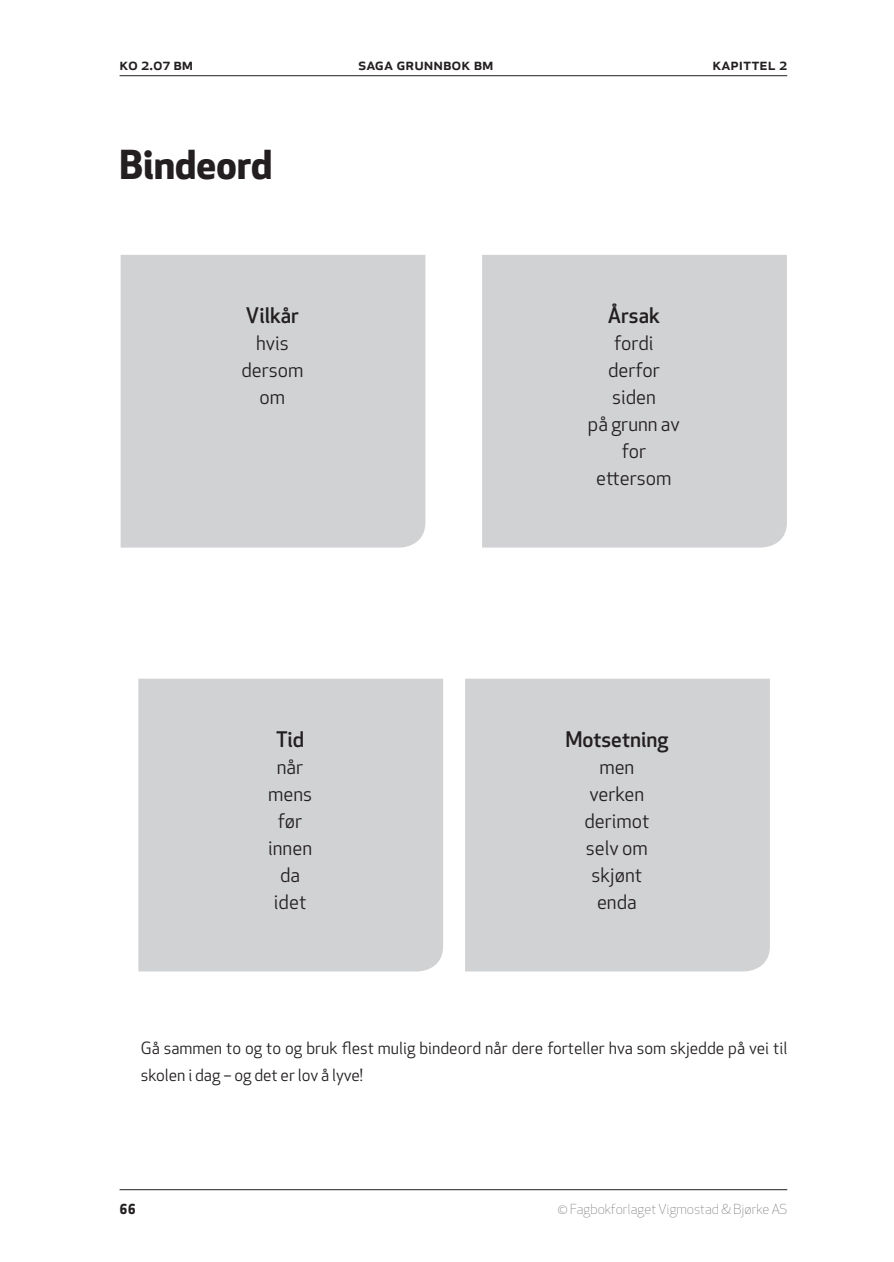
<style>
.page{position:relative;width:894px;height:1262px;background:#fff}
.page>*{position:absolute;margin:0;border:0;box-sizing:border-box;transform-origin:0 0}
.kap1titt_s{font:700 39px "Apex New";color:#231f20}
.t1{font:500 21px "Apex New";color:#231f20}
.t2{font:19.5px/27px "Apex New";color:#231f20;text-align:center}
.t3{font:16.5px/27px "Apex New";color:#231f20}
.t4{font:500 16.5px "Apex New";color:#231f20}
.t5{font:300 13.5px "Apex New";color:#6c6d70}
.t6{font:700 13.5px "Apex New";color:#231f20}
</style>
<div class="page">
<hr style="left:120px;top:1189px;width:667px;height:1px;background:#231f20">
<div style="left:465px;top:679px;width:305px;height:292px;background:#d1d2d4"></div>
<div style="left:138px;top:679px;width:305px;height:292px;background:#d1d2d4"></div>
<div style="left:482px;top:255px;width:305px;height:293px;background:#d1d2d4"></div>
<div style="left:121px;top:255px;width:304px;height:293px;background:#d1d2d4"></div>
<hr style="left:120px;top:75px;width:667px;height:1px;background:#231f20">
<p class="t4" style="left:120px;top:53px;width:75px">ko 2.07 bm</p>
<p class="t4" style="left:358px;top:53px;width:137px">saga grunnbok bm</p>
<p class="t4" style="left:712px;top:53px;width:76px">Kapittel 2</p>
<p class="kap1titt_s" style="left:120px;top:136px;width:154px">Bindeord</p>
<p class="t1" style="left:246px;top:301px;width:54px">Vilkår</p>
<p class="t2" style="left:241px;top:330px;width:64px">hvis dersom om</p>
<p class="t1" style="left:276px;top:725px;width:30px">Tid</p>
<p class="t2" style="left:268px;top:753px;width:45px">når mens før innen da idet</p>
<p class="t1" style="left:608px;top:301px;width:54px">Årsak</p>
<p class="t2" style="left:588px;top:330px;width:94px">fordi derfor siden<br>på grunn av for et-tersom</p>
<p class="t1" style="left:565px;top:725px;width:105px">Motsetning</p>
<p class="t2" style="left:584px;top:753px;width:67px">men verken derimot selv om skjønt enda</p>
<p class="t3" style="left:141px;top:1034px;width:648px">Gå sammen to og to og bruk flest mulig bindeord når dere forteller hva som skjedde på vei til skolen i dag – og det er lov å lyve!</p>
<p class="t6" style="left:120px;top:1199px;width:18px">66</p>
<p class="t5" style="left:557px;top:1201px;width:231px">© Fagbokforlaget Vigmostad &amp; Bjørke AS</p>
</div>
